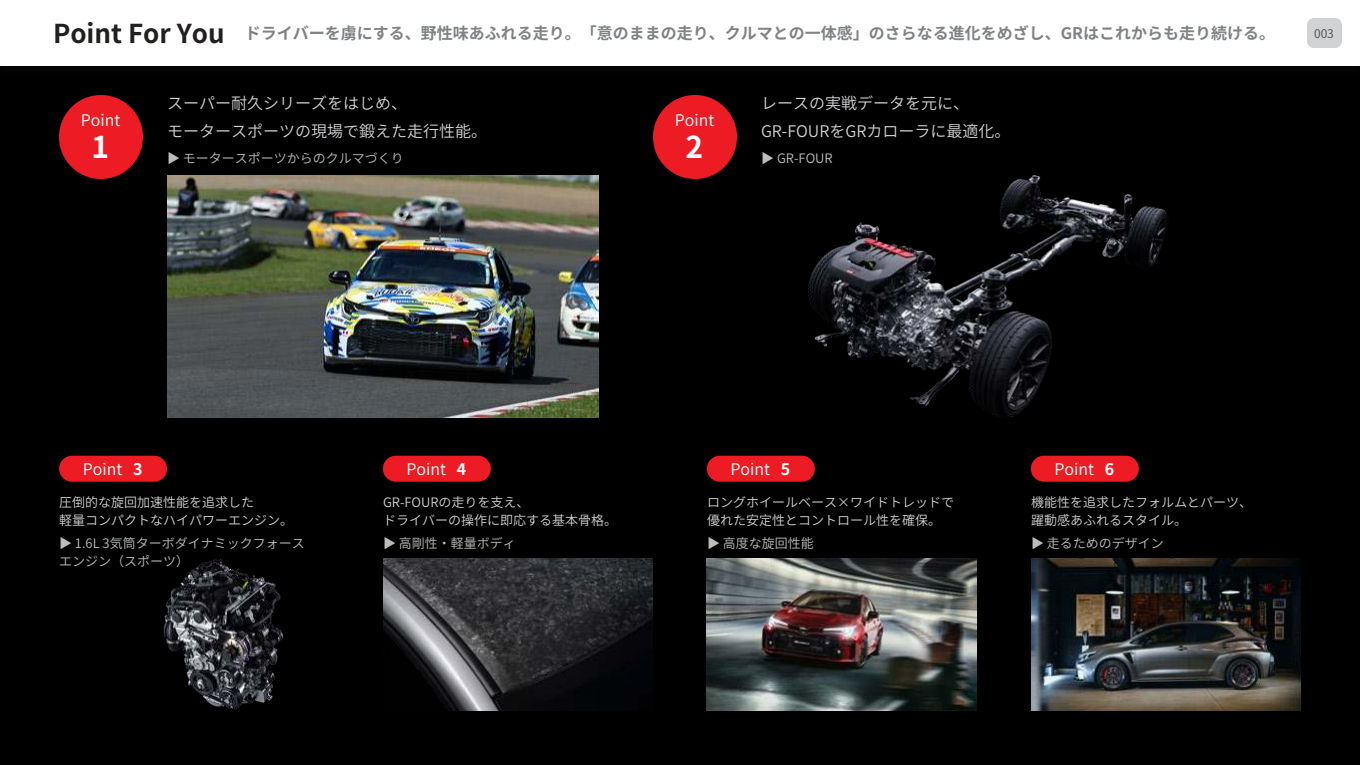
<style>
.page{position:relative;width:1360px;height:765px;background:#000}
.page>*{position:absolute;margin:0;border:0;box-sizing:border-box;transform-origin:0 0}
.t1{font:700 30px "Noto Sans CJ Kjp";color:#fff}
.t2{font:700 16px "Noto Sans CJ Kjp";color:#808284}
.t3{font:600 16px/28px "Noto Sans CJ Kjp";color:#d1d2d4}
.t4{font:600 16px "Noto Sans CJ Kjp";color:#fff}
.t5{font:600 13px/18px "Noto Sans CJ Kjp";color:#d1d2d4}
.t6{font:600 13px/18px "Noto Sans CJ Kjp";color:#bbbdbf}
.t7{font:12px "Noto Sans CJ Kjp";color:#57585a}
.s1{font-size:26px;color:#221f1f}
.s2{font-weight:700}
</style>
<div class="page">
<img style="left:163px;top:559px;width:121px;height:150px">
<img style="left:808px;top:175px;width:359px;height:243px">
<img style="left:167px;top:175px;width:432px;height:243px">
<img style="left:706px;top:558px;width:270px;height:152px">
<img style="left:1031px;top:558px;width:270px;height:152px">
<img style="left:383px;top:558px;width:270px;height:152px">
<div style="left:0;top:0;width:1360px;height:66px;background:#fff"></div>
<div style="left:1307px;top:18px;width:35px;height:30px;background:#d1d2d4;border-radius:7px"></div>
<div style="left:59px;top:456px;width:108px;height:26px;background:#ed1c24;border-radius:13px"></div>
<div style="left:383px;top:456px;width:108px;height:26px;background:#ed1c24;border-radius:13px"></div>
<div style="left:707px;top:456px;width:108px;height:26px;background:#ed1c24;border-radius:13px"></div>
<div style="left:1031px;top:456px;width:108px;height:26px;background:#ed1c24;border-radius:13px"></div>
<div style="left:59px;top:95px;width:84px;height:84px;background:#ed1c24;border-radius:50%"></div>
<div style="left:653px;top:95px;width:84px;height:84px;background:#ed1c24;border-radius:50%"></div>
<p class="t2" style="left:53px;top:24px;width:1224px"><span class="s1">Point For You</span> ドライバーを虜にする、野性味あふれる走り。「意のままの走り、クルマとの一体感」のさらなる進化をめざし、GRはこれからも走り続ける。</p>
<p class="t7" style="left:1314px;top:26px;width:21px">003</p>
<p class="t4" style="left:81px;top:111px;width:41px">Point</p>
<h1 class="t1" style="left:92px;top:131px;width:19px">1</h1>
<p class="t3" style="left:167px;top:90px;width:321px">スーパー耐久シリーズをはじめ、<br>モータースポーツの現場で鍛えた走行性能。</p>
<p class="t6" style="left:167px;top:150px;width:238px">▶ モータースポーツからのクルマづくり</p>
<p class="t4" style="left:675px;top:111px;width:41px">Point</p>
<h1 class="t1" style="left:686px;top:131px;width:19px">2</h1>
<p class="t3" style="left:761px;top:90px;width:251px">レースの実戦データを元に、<br>GR-FOURをGRカローラに最適化。</p>
<p class="t6" style="left:761px;top:150px;width:73px">▶ GR-FOUR</p>
<p class="t4" style="left:83px;top:460px;width:61px">Point <span class="s2">3</span></p>
<p class="t4" style="left:407px;top:460px;width:61px">Point <span class="s2">4</span></p>
<p class="t4" style="left:731px;top:460px;width:61px">Point <span class="s2">5</span></p>
<p class="t4" style="left:1055px;top:460px;width:61px">Point <span class="s2">6</span></p>
<p class="t5" style="left:707px;top:493px;width:248px">ロングホイールベース×ワイドトレッドで優れた安定性とコントロール性を確保。</p>
<p class="t5" style="left:59px;top:493px;width:235px">圧倒的な旋回加速性能を追求した<br>軽量コンパクトなハイパワーエンジン。</p>
<p class="t5" style="left:1031px;top:493px;width:222px">機能性を追求したフォルムとパーツ、躍動感あふれるスタイル。</p>
<p class="t5" style="left:383px;top:493px;width:235px">GR-FOURの走りを支え、<br>ドライバーの操作に即応する基本骨格。</p>
<p class="t6" style="left:59px;top:534px;width:247px">▶ 1.6L 3気筒ターボダイナミックフォースエンジン（スポーツ）</p>
<p class="t6" style="left:383px;top:534px;width:134px">▶ 高剛性・軽量ボディ</p>
<p class="t6" style="left:707px;top:534px;width:108px">▶ 高度な旋回性能</p>
<p class="t6" style="left:1031px;top:534px;width:134px">▶ 走るためのデザイン</p>
</div>
